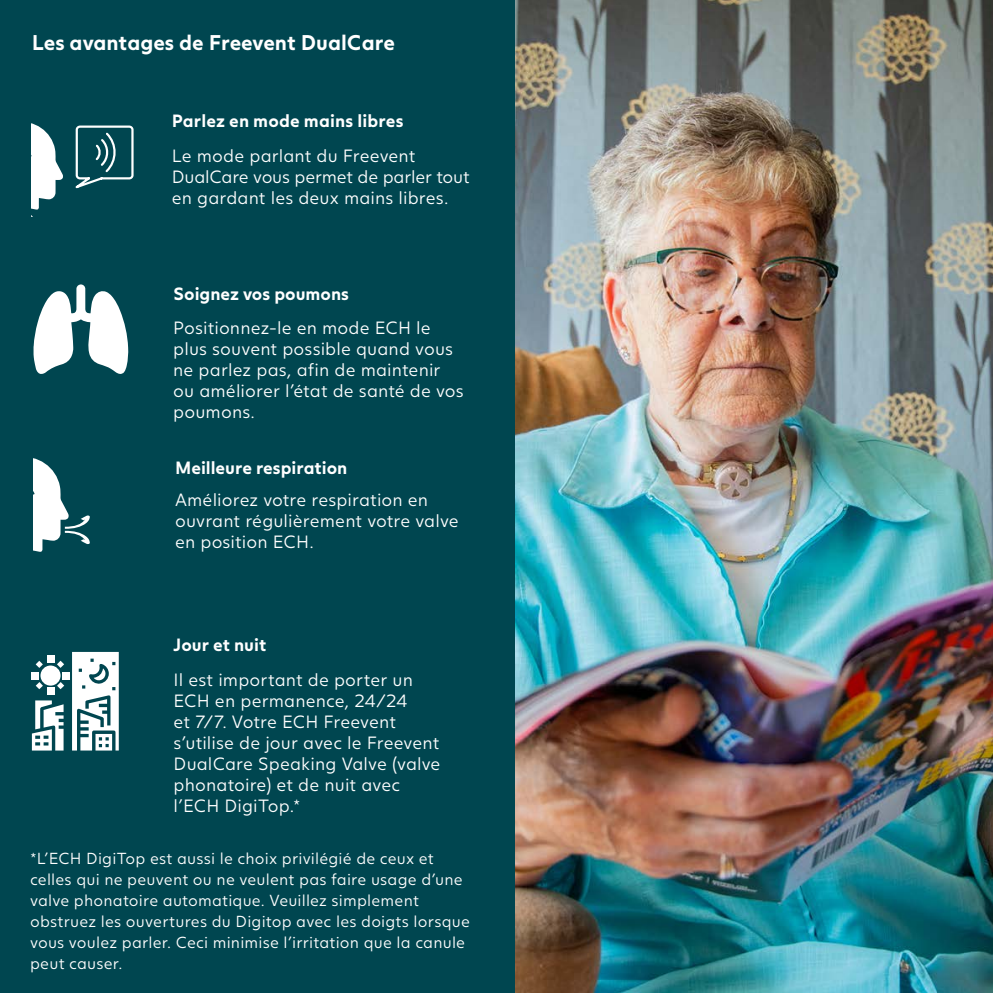
<style>
.page{position:relative;width:993px;height:993px;background:#fff}
.page>*{position:absolute;margin:0;border:0;box-sizing:border-box;transform-origin:0 0}
.t1{font:700 21px "Juli Sans";color:#fff}
.t2{font:300 17.5px/21px "Juli Sans";letter-spacing:.005em;color:#fff}
.t3{font:700 17.5px "Juli Sans";color:#fff}
.t4{font:300 15.75px/21px "Juli Sans";letter-spacing:.01em;color:#fff}
</style>
<div class="page">
<img style="left:514px;top:0;width:478px;height:992px">
<div style="left:0;top:0;width:514px;height:992px;background:#004650"></div>
<svg style="left:32px;top:123px;width:31px;height:94px"></svg>
<svg style="left:75px;top:125px;width:59px;height:64px"></svg>
<svg style="left:34px;top:284px;width:94px;height:90px"></svg>
<svg style="left:36px;top:660px;width:7px;height:7px"></svg>
<svg style="left:36px;top:681px;width:7px;height:8px"></svg>
<div style="left:32px;top:671px;width:7px;height:8px;background:#fff"></div>
<div style="left:40px;top:665px;width:21px;height:20px;background:#fff;border-radius:50%"></div>
<svg style="left:32px;top:700px;width:32px;height:50px"></svg>
<svg style="left:57px;top:660px;width:7px;height:7px"></svg>
<svg style="left:57px;top:681px;width:7px;height:8px"></svg>
<div style="left:47px;top:655px;width:7px;height:7px;background:#fff"></div>
<div style="left:62px;top:671px;width:7px;height:8px;background:#fff"></div>
<div style="left:47px;top:686px;width:7px;height:8px;background:#fff"></div>
<svg style="left:72px;top:651px;width:47px;height:99px"></svg>
<svg style="left:34px;top:458px;width:56px;height:93px"></svg>
<p class="t1" style="left:32px;top:30px;width:364px">Les avantages de Freevent DualCare</p>
<p class="t3" style="left:172px;top:110px;width:233px">Parlez en mode mains libres</p>
<p class="t2" style="left:172px;top:145px;width:299px">Le mode parlant du Freevent<br>DualCare vous permet de parler tout en gardant les deux mains libres.</p>
<p class="t3" style="left:173px;top:283px;width:177px">Soignez vos poumons</p>
<p class="t2" style="left:173px;top:317px;width:292px">Positionnez-le en mode ECH le plus souvent possible quand vous ne parlez pas, afin de maintenir ou améliorer l’état de santé de vos poumons.</p>
<p class="t3" style="left:175px;top:456px;width:174px">Meilleure respiration</p>
<p class="t2" style="left:175px;top:489px;width:285px">Améliorez votre respiration en ouvrant régulièrement votre valve en position ECH.</p>
<p class="t3" style="left:173px;top:634px;width:94px">Jour et nuit</p>
<p class="t2" style="left:173px;top:668px;width:268px">Il est important de porter un<br>ECH en permanence, 24/24<br>et 7/7. Votre ECH Freevent s’utilise de jour avec le Freevent<br>DualCare Speaking Valve (valve phonatoire) et de nuit avec l’ECH DigiTop.*</p>
<p class="t4" style="left:30px;top:847px;width:441px">*L’ECH DigiTop est aussi le choix privilégié de ceux et celles qui ne peuvent ou ne veulent pas faire usage d’une valve phonatoire automatique. Veuillez simplement obstruez les ouvertures du Digitop avec les doigts lorsque vous voulez parler. Ceci minimise l’irritation que la canule peut causer.</p>
</div>
